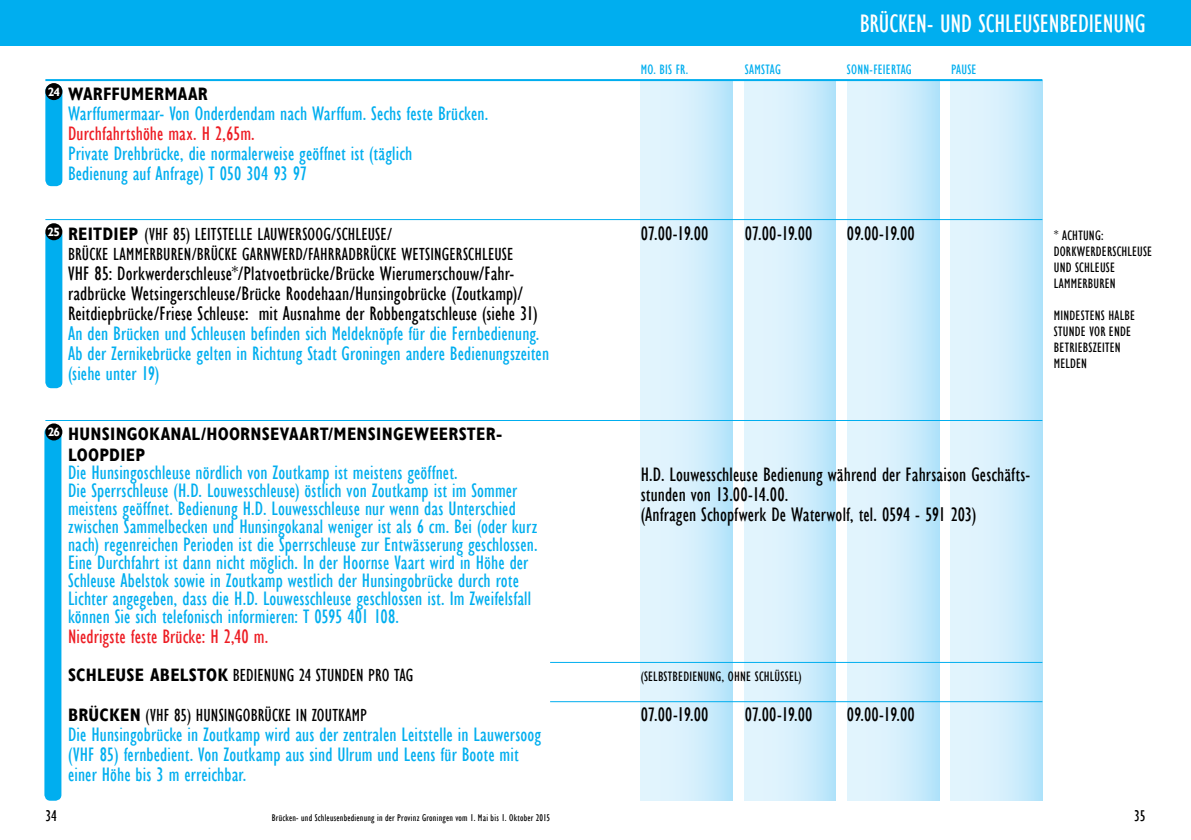
<style>
.page{position:relative;width:1191px;height:840px;background:#fff}
.page>*{position:absolute;margin:0;border:0;box-sizing:border-box;transform-origin:0 0}
.t1{font:26px "Gill Sans Condensed";letter-spacing:-.005em;color:#fff}
.t2{font:20px/18px "Gill Sans Condensed";letter-spacing:.005em;color:#00aeef}
.t3{font:20px/20px "Gill Sans Condensed";letter-spacing:.005em;color:#000}
.t4{font:20px "Gill Sans Condensed";letter-spacing:.01em;color:#ed1d24}
.t5{font:18px/20px "Gill Sans Condensed";letter-spacing:.01em;color:#000}
.t6{font:700 18px/20px "Gill Sans Condensed";letter-spacing:.015em;color:#000}
.t7{font:16px "Gill Sans Condensed";color:#000}
.t8{font:14px/16px "Gill Sans Condensed";letter-spacing:.015em;color:#000}
.t9{font:14px "Gill Sans Condensed";letter-spacing:.015em;color:#00aeef}
.t10{font:10px "Gill Sans Condensed";letter-spacing:.025em;color:#000}
.s1{font-weight:700}
</style>
<div class="page">
<div style="left:45px;top:229px;width:17px;height:159px;background:#00aeef;border-radius:6px"></div>
<div style="left:45px;top:85px;width:17px;height:101px;background:#00aeef;border-radius:6px"></div>
<div style="left:44px;top:426px;width:17px;height:374px;background:#00aeef;border-radius:6px"></div>
<div style="left:595px;top:0;width:596px;height:45px;background:#00aeef"></div>
<div style="left:0;top:0;width:595px;height:45px;background:#00aeef"></div>
<div style="left:641px;top:80px;width:91px;height:720px;background:linear-gradient(to right,#eaf7fe,#bce6fb)"></div>
<div style="left:744px;top:80px;width:92px;height:720px;background:linear-gradient(to right,#ebf7fe,#bbe6fb)"></div>
<div style="left:847px;top:80px;width:92px;height:720px;background:linear-gradient(to right,#ebf7fe,#bce6fb)"></div>
<div style="left:950px;top:80px;width:92px;height:720px;background:linear-gradient(to right,#ebf7fe,#bce6fb)"></div>
<div style="left:45px;top:83px;width:17px;height:17px;background:#000;border-radius:50%"></div>
<div style="left:45px;top:223px;width:17px;height:17px;background:#000;border-radius:50%"></div>
<div style="left:45px;top:423px;width:17px;height:17px;background:#000;border-radius:50%"></div>
<hr style="left:45px;top:79px;width:997px;height:2px;background:#00aeef">
<hr style="left:45px;top:219px;width:997px;height:1px;background:#00aeef">
<hr style="left:45px;top:420px;width:997px;height:1px;background:#00aeef">
<hr style="left:550px;top:661px;width:492px;height:1px;background:#00aeef">
<hr style="left:550px;top:700px;width:492px;height:1px;background:#00aeef">
<h1 class="t1" style="left:859px;top:9px;width:287px">BRÜCKEN- UND SCHLEUSENBEDIENUNG</h1>
<p class="t6" style="left:48px;top:84px;width:162px"><sup>24</sup> WARFFUMERMAAR</p>
<p class="t2" style="left:68px;top:105px;width:422px">Warffumermaar- Von Onderdendam nach Warffum. Sechs feste Brücken.</p>
<p class="t4" style="left:68px;top:123px;width:188px">Durchfahrtshöhe max. H 2,65m.</p>
<p class="t2" style="left:68px;top:144px;width:346px;line-height:20px">Private Drehbrücke, die normalerweise geöffnet ist (täglich<br>Bedienung auf Anfrage) T 050 304 93 97</p>
<p class="t5" style="left:68px;top:224px;width:447px;text-indent:-20px"><sup>25</sup> <span class="s1">REITDIEP</span> (VHF 85) LEITSTELLE LAUWERSOOG/SCHLEUSE/<br>BRÜCKE LAMMERBUREN/BRÜCKE GARNWERD/FAHRRADBRÜCKE WETSINGERSCHLEUSE</p>
<p class="t3" style="left:68px;top:264px;width:471px">VHF 85: Dorkwerderschleuse*/Platvoetbrücke/Brücke Wierumerschouw/Fahr&shy;radbrücke Wetsingerschleuse/Brücke Roodehaan/Hunsingobrücke (Zoutkamp)/<br>Reitdiepbrücke/Friese Schleuse: mit Ausnahme der Robbengatschleuse (siehe 31)</p>
<p class="t2" style="left:68px;top:324px;width:482px;line-height:20px">An den Brücken und Schleusen befinden sich Meldeknöpfe für die Fernbedienung.<br>Ab der Zernikebrücke gelten in Richtung Stadt Groningen andere Bedienungszeiten (siehe unter 19)</p>
<p class="t6" style="left:68px;top:424px;width:434px;text-indent:-20px"><sup>26</sup> HUNSINGOKANAL/HOORNSEVAART/MENSINGEWEERSTER-<br>LOOPDIEP</p>
<p class="t2" style="left:68px;top:463px;width:471px">Die Hunsingoschleuse nördlich von Zoutkamp ist meistens geöffnet.<br>Die Sperrschleuse (H.D. Louwesschleuse) östlich von Zoutkamp ist im Sommer meistens geöffnet. Bedienung H.D. Louwesschleuse nur wenn das Unterschied zwischen Sammelbecken und Hunsingokanal weniger ist als 6 cm. Bei (oder kurz nach) regenreichen Perioden ist die Sperrschleuse zur Entwässerung geschlossen.<br>Eine Durchfahrt ist dann nicht möglich. In der Hoornse Vaart wird in Höhe der Schleuse Abelstok sowie in Zoutkamp westlich der Hunsingobrücke durch rote Lichter angegeben, dass die H.D. Louwesschleuse geschlossen ist. Im Zweifelsfall können Sie sich telefonisch informieren: T 0595 401 108.</p>
<p class="t4" style="left:68px;top:625px;width:202px">Niedrigste feste Brücke: H 2,40 m.</p>
<p class="t5" style="left:68px;top:664px;width:347px"><span class="s1">SCHLEUSE ABELSTOK</span> BEDIENUNG 24 STUNDEN PRO TAG</p>
<p class="t5" style="left:68px;top:704px;width:300px"><span class="s1">BRÜCKEN</span> (VHF 85) HUNSINGOBRÜCKE IN ZOUTKAMP</p>
<p class="t2" style="left:68px;top:724px;width:474px;line-height:20px">Die Hunsingobrücke in Zoutkamp wird aus der zentralen Leitstelle in Lauwersoog (VHF 85) fernbedient. Von Zoutkamp aus sind Ulrum und Leens für Boote mit einer Höhe bis 3 m erreichbar.</p>
<p class="t9" style="left:641px;top:61px;width:49px">MO. BIS FR.</p>
<p class="t9" style="left:745px;top:61px;width:37px">SAMSTAG</p>
<p class="t9" style="left:847px;top:61px;width:66px">SONN-FEIERTAG</p>
<p class="t9" style="left:951px;top:61px;width:27px">PAUSE</p>
<p class="t3" style="left:640px;top:224px;width:69px">07.00-19.00</p>
<p class="t3" style="left:744px;top:224px;width:69px">07.00-19.00</p>
<p class="t3" style="left:846px;top:224px;width:70px">09.00-19.00</p>
<p class="t8" style="left:1053px;top:228px;width:100px">* ACHTUNG:<br>DORKWERDERSCHLEUSE<br>UND SCHLEUSE<br>LAMMERBUREN</p>
<p class="t8" style="left:1053px;top:308px;width:83px">MINDESTENS HALBE<br>STUNDE VOR ENDE<br>BETRIEBSZEITEN<br>MELDEN</p>
<p class="t3" style="left:640px;top:464px;width:391px">H.D. Louwesschleuse Bedienung während der Fahrsaison Geschäfts&shy;stunden von 13.00-14.00.<br>(Anfragen Schopfwerk De Waterwolf, tel. 0594 - 591 203)</p>
<p class="t8" style="left:640px;top:668px;width:163px">(SELBSTBEDIENUNG, OHNE SCHLÜSSEL)</p>
<p class="t3" style="left:640px;top:704px;width:69px">07.00-19.00</p>
<p class="t3" style="left:744px;top:704px;width:69px">07.00-19.00</p>
<p class="t3" style="left:846px;top:704px;width:70px">09.00-19.00</p>
<p class="t7" style="left:45px;top:806px;width:13px">34</p>
<p class="t7" style="left:1134px;top:806px;width:13px">35</p>
<p class="t10" style="left:272px;top:811px;width:280px">Brücken- und Schleusenbedienung in der Provinz Groningen vom 1. Mai bis 1. Oktober 2015</p>
</div>
